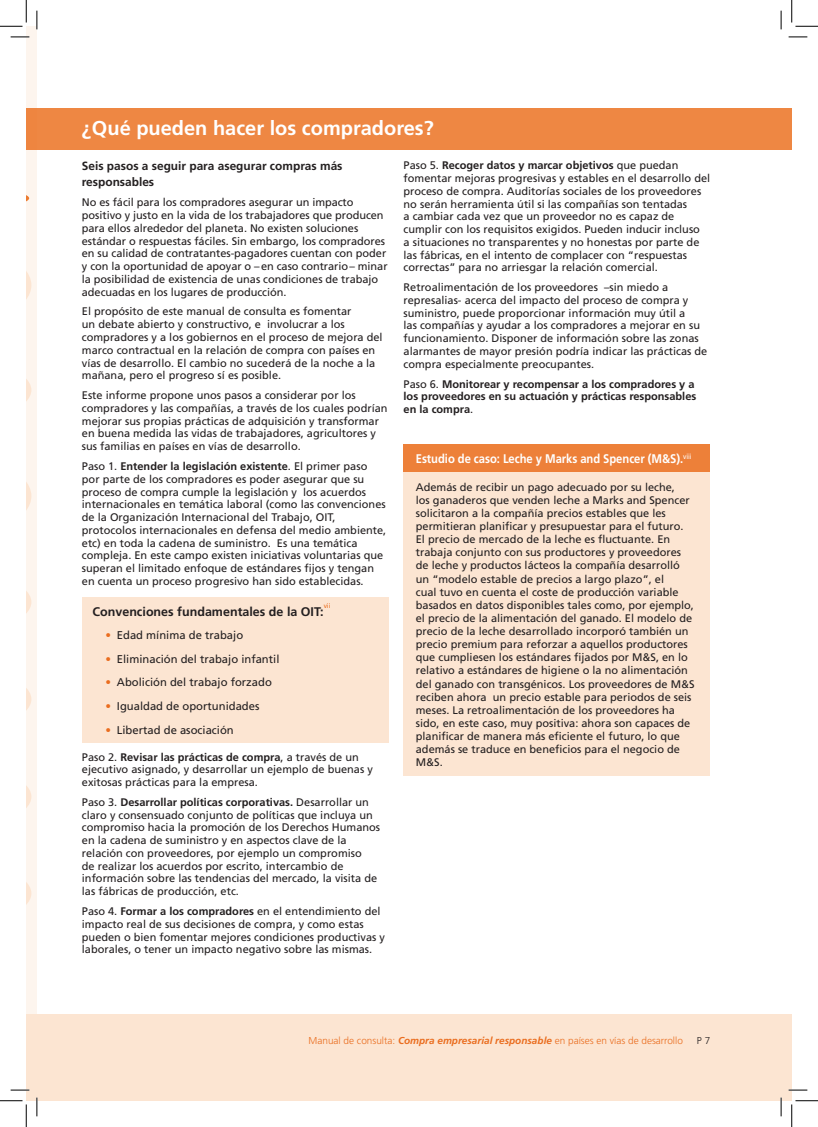
<style>
.page{position:relative;width:818px;height:1127px;background:#fff}
.page>*{position:absolute;margin:0;border:0;box-sizing:border-box;transform-origin:0 0}
.t1{font:700 20px "Frutiger";color:#fff}
.t2{font:700 12.5px "Frutiger";letter-spacing:-.005em;color:#fff;scale:.9 1}
.t3{font:700 12.5px "Frutiger";color:#231f20}
.t4{font:700 11.88px/16.5px "Frutiger";color:#231f20}
.t5{font:11.25px "Frutiger";color:#231f20}
.t6{font:11px/12.8px "Frutiger";color:#231f20}
.t7{font:700 11px/12.8px "Frutiger";color:#231f20}
.t8{font:300 10px "Frutiger";color:#ea6d1f}
.t9{font:300 10px "Frutiger";color:#231f20}
.t10{font:6.5px "Frutiger";color:#ea6d1f}
.s1{font-weight:700}
.s2{color:#ea6d1f}
.s3{font-weight:400}
.s4{font-weight:700;font-style:italic}
</style>
<div class="page">
<div style="left:26px;top:1013px;width:11px;height:87px;background:#fce5d2"></div>
<div style="left:37px;top:1013px;width:755px;height:87px;background:#fce5d2"></div>
<div style="left:26px;top:26px;width:11px;height:987px;background:#fdf5ee"></div>
<svg style="left:26px;top:882px;width:5px;height:23px"></svg>
<svg style="left:26px;top:786px;width:5px;height:22px"></svg>
<svg style="left:26px;top:688px;width:5px;height:22px"></svg>
<div style="left:403px;top:444px;width:307px;height:331px;background:#fce5d2"></div>
<div style="left:403px;top:444px;width:307px;height:28px;background:#ed8039"></div>
<div style="left:82px;top:597px;width:306px;height:145px;background:#fce5d2"></div>
<div style="left:37px;top:108px;width:755px;height:42px;background:#ee8743"></div>
<div style="left:26px;top:108px;width:11px;height:42px;background:#ee8540"></div>
<svg style="left:26px;top:482px;width:5px;height:28px"></svg>
<svg style="left:26px;top:379px;width:5px;height:22px"></svg>
<svg style="left:26px;top:195px;width:3px;height:7px"></svg>
<svg style="left:26px;top:271px;width:5px;height:28px"></svg>
<svg style="left:26px;top:591px;width:5px;height:22px"></svg>
<svg style="left:11px;top:36px;width:18px;height:2px"></svg>
<svg style="left:788px;top:36px;width:19px;height:2px"></svg>
<svg style="left:11px;top:1089px;width:18px;height:1px"></svg>
<svg style="left:788px;top:1089px;width:19px;height:1px"></svg>
<svg style="left:36px;top:11px;width:2px;height:18px"></svg>
<svg style="left:36px;top:1097px;width:2px;height:18px"></svg>
<svg style="left:780px;top:11px;width:2px;height:18px"></svg>
<svg style="left:780px;top:1097px;width:2px;height:18px"></svg>
<svg style="left:0;top:0;width:27px;height:27px"></svg>
<svg style="left:0;top:1100px;width:27px;height:26px"></svg>
<svg style="left:791px;top:0;width:27px;height:27px"></svg>
<svg style="left:791px;top:1100px;width:27px;height:26px"></svg>
<h1 class="t1" style="left:82px;top:116px;width:353px">¿Qué pueden hacer los compradores?</h1>
<p class="t4" style="left:82px;top:157px;width:262px">Seis pasos a seguir para asegurar compras más responsables</p>
<p class="t6" style="left:82px;top:196px;width:307px">No es fácil para los compradores asegurar un impacto positivo y justo en la vida de los trabajadores que producen para ellos alrededor del planeta. No existen soluciones estándar o respuestas fáciles. Sin embargo, los compradores en su calidad de contratantes-pagadores cuentan con poder y con la oportunidad de apoyar o – en caso contrario – minar la posibilidad de existencia de unas condiciones de trabajo adecuadas en los lugares de producción.</p>
<p class="t6" style="left:82px;top:305px;width:302px">El propósito de este manual de consulta es fomentar<br>un debate abierto y constructivo, e involucrar a los compradores y a los gobiernos en el proceso de mejora del marco contractual en la relación de compra con países en vías de desarrollo. El cambio no sucederá de la noche a la mañana, pero el progreso sí es posible.</p>
<p class="t6" style="left:82px;top:389px;width:307px">Este informe propone unos pasos a considerar por los compradores y las compañías, a través de los cuales podrían mejorar sus propias prácticas de adquisición y transformar en buena medida las vidas de trabajadores, agricultores y sus familias en países en vías de desarrollo.</p>
<p class="t6" style="left:82px;top:460px;width:306px">Paso 1. <span class="s1">Entender la legislación existente</span>. El primer paso por parte de los compradores es poder asegurar que su proceso de compra cumple la legislación y los acuerdos internacionales en temática laboral (como las convenciones de la Organización Internacional del Trabajo, OIT, protocolos internacionales en defensa del medio ambiente, etc) en toda la cadena de suministro. Es una temática compleja. En este campo existen iniciativas voluntarias que superan el limitado enfoque de estándares fijos y tengan en cuenta un proceso progresivo han sido establecidas.</p>
<p class="t3" style="left:93px;top:603px;width:233px">Convenciones fundamentales de la OIT:</p>
<p class="t10" style="left:324px;top:601px;width:8px">vii</p>
<p class="t5" style="left:106px;top:628px;width:139px"><span class="s2">•</span> Edad mínima de trabajo</p>
<p class="t5" style="left:106px;top:652px;width:175px"><span class="s2">•</span> Eliminación del trabajo infantil</p>
<p class="t5" style="left:106px;top:675px;width:168px"><span class="s2">•</span> Abolición del trabajo forzado</p>
<p class="t5" style="left:106px;top:699px;width:155px"><span class="s2">•</span> Igualdad de oportunidades</p>
<p class="t5" style="left:106px;top:722px;width:130px"><span class="s2">•</span> Libertad de asociación</p>
<p class="t6" style="left:82px;top:750px;width:292px">Paso 2. <span class="s1">Revisar las prácticas de compra</span>, a través de un ejecutivo asignado, y desarrollar un ejemplo de buenas y exitosas prácticas para la empresa.</p>
<p class="t6" style="left:82px;top:795px;width:300px">Paso 3. <span class="s1">Desarrollar políticas corporativas.</span> Desarrollar un claro y consensuado conjunto de políticas que incluya un compromiso hacia la promoción de los Derechos Humanos en la cadena de suministro y en aspectos clave de la relación con proveedores, por ejemplo un compromiso<br>de realizar los acuerdos por escrito, intercambio de información sobre las tendencias del mercado, la visita de las fábricas de producción, etc.</p>
<p class="t6" style="left:82px;top:904px;width:305px">Paso 4. <span class="s1">Formar a los compradores</span> en el entendimiento del impacto real de sus decisiones de compra, y como estas pueden o bien fomentar mejores condiciones productivas y laborales, o tener un impacto negativo sobre las mismas.</p>
<p class="t6" style="left:403px;top:159px;width:308px">Paso 5. <span class="s1">Recoger datos y marcar objetivos</span> que puedan fomentar mejoras progresivas y estables en el desarrollo del proceso de compra. Auditorías sociales de los proveedores no serán herramienta útil si las compañías son tentadas<br>a cambiar cada vez que un proveedor no es capaz de cumplir con los requisitos exigidos. Pueden inducir incluso<br>a situaciones no transparentes y no honestas por parte de las fábricas, en el intento de complacer con “respuestas correctas” para no arriesgar la relación comercial.</p>
<p class="t6" style="left:403px;top:281px;width:305px">Retroalimentación de los proveedores –sin miedo a represalias- acerca del impacto del proceso de compra y suministro, puede proporcionar información muy útil a<br>las compañías y ayudar a los compradores a mejorar en su funcionamiento. Disponer de información sobre las zonas alarmantes de mayor presión podría indicar las prácticas de compra especialmente preocupantes.</p>
<p class="t7" style="left:403px;top:377px;width:294px"><span class="s3">Paso 6.</span> Monitorear y recompensar a los compradores y a los proveedores en su actuación y prácticas responsables en la compra<span class="s3">.</span></p>
<p class="t2" style="left:416px;top:451px;width:308px">Estudio de caso: Leche y Marks and Spencer (M&amp;S).<sup>viii</sup></p>
<p class="t6" style="left:416px;top:480px;width:280px;line-height:13.1px">Además de recibir un pago adecuado por su leche,<br>los ganaderos que venden leche a Marks and Spencer solicitaron a la compañía precios estables que les permitieran planificar y presupuestar para el futuro.<br>El precio de mercado de la leche es fluctuante. En trabaja conjunto con sus productores y proveedores de leche y productos lácteos la compañía desarrolló un “modelo estable de precios a largo plazo”, el<br>cual tuvo en cuenta el coste de producción variable basados en datos disponibles tales como, por ejemplo, el precio de la alimentación del ganado. El modelo de precio de la leche desarrollado incorporó también un precio premium para reforzar a aquellos productores que cumpliesen los estándares fijados por M&amp;S, en lo relativo a estándares de higiene o la no alimentación del ganado con transgénicos. Los proveedores de M&amp;S reciben ahora un precio estable para periodos de seis meses. La retroalimentación de los proveedores ha sido, en este caso, muy positiva: ahora son capaces de planificar de manera más eficiente el futuro, lo que además se traduce en beneficios para el negocio de M&amp;S.</p>
<p class="t8" style="left:309px;top:1034px;width:376px">Manual de consulta: <span class="s4">Compra empresarial responsable</span> en países en vías de desarrollo</p>
<p class="t9" style="left:697px;top:1034px;width:15px">P 7</p>
</div>
